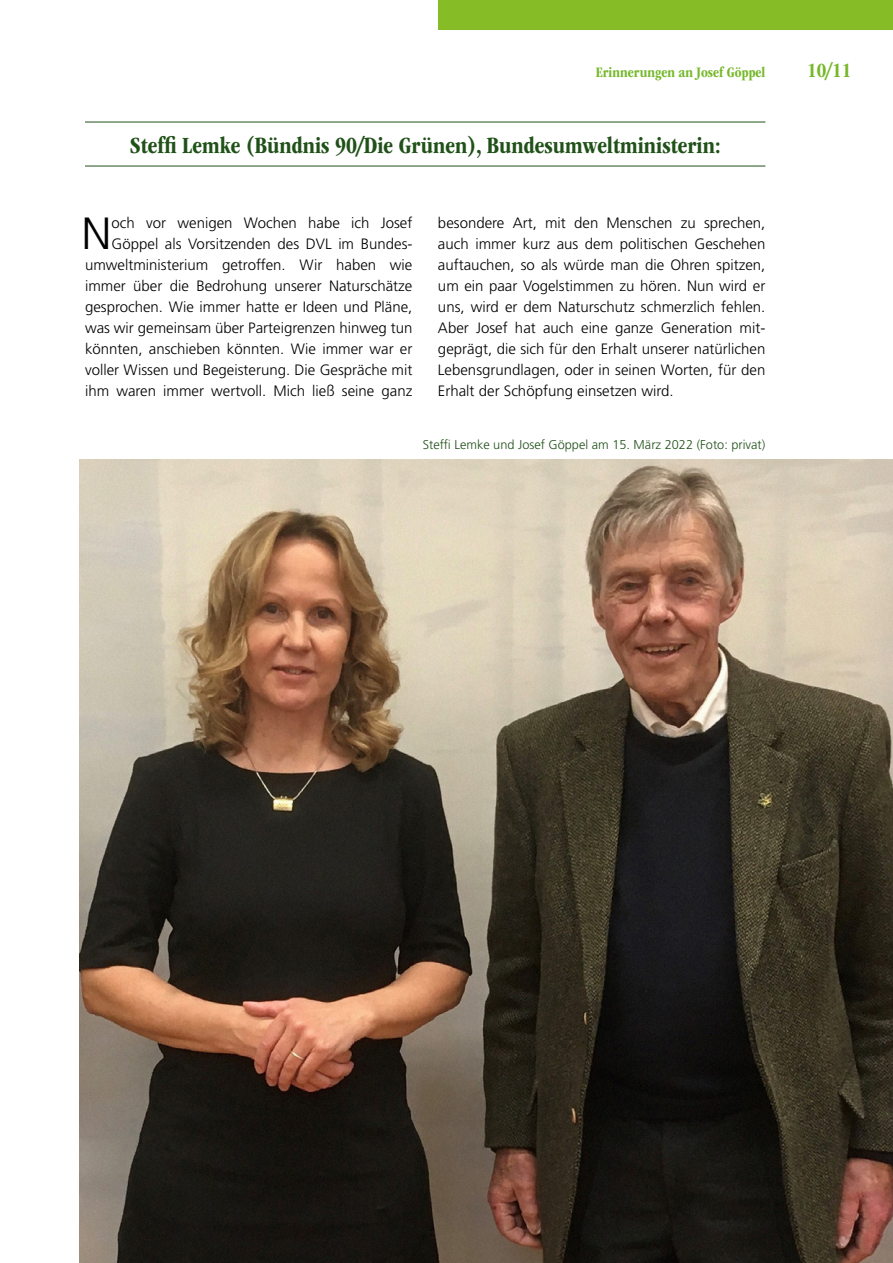
<style>
.page{position:relative;width:893px;height:1263px;background:#fff}
.page>*{position:absolute;margin:0;border:0;box-sizing:border-box;transform-origin:0 0}
.LT_2-Sp_Initial{font:300 45.15px "Frutiger LT Std";color:#000}
.H4_-_Zitat{font:700 condensed 24px "ITC Garamond Std";color:#205118}
.t1{font:700 condensed 21px "ITC Garamond Std";color:#76b82a}
.LT_2-Sp_Initial-2{font:300 15px/21px "Frutiger LT Std";color:#000;text-align:right}
.t2{font:700 condensed 15px "ITC Garamond Std";color:#76b82a}
.BU_-_grün_1sp{font:300 12.75px "Frutiger LT Std";color:#205118}
</style>
<div class="page">
<div style="left:438px;top:0;width:455px;height:30px;background:#86bc25"></div>
<img style="left:79px;top:459px;width:814px;height:804px">
<hr style="left:85px;top:122px;width:680px;height:1px;background:#205118">
<hr style="left:85px;top:166px;width:680px;height:1px;background:#205118">
<p class="t2" style="left:596px;top:63px;width:171px">Erinnerungen an Josef Göppel</p>
<h3 class="t1" style="left:807px;top:58px;width:46px">10/11</h3>
<h1 class="H4_-_Zitat" style="left:130px;top:132px;width:592px">Steffi Lemke (Bündnis 90/Die Grünen), Bundesumweltministerin:</h1>
<p class="LT_2-Sp_Initial-2" style="left:85px;top:213px;width:329px">och vor wenigen Wochen habe ich Josef Göppel als Vorsitzenden des DVL im Bundes&shy;umweltministerium getroffen. Wir haben wie immer über die Bedrohung unserer Naturschätze gesprochen. Wie immer hatte er Ideen und Pläne, was wir gemeinsam über Parteigrenzen hinweg tun könnten, anschieben könnten. Wie immer war er voller Wissen und Begeisterung. Die Gespräche mit ihm waren immer wertvoll. Mich ließ seine ganz</p>
<p class="LT_2-Sp_Initial-2" style="left:438px;top:213px;width:329px;text-align:justify">besondere Art, mit den Menschen zu sprechen, auch immer kurz aus dem politischen Geschehen auftauchen, so als würde man die Ohren spitzen, um ein paar Vogelstimmen zu hören. Nun wird er uns, wird er dem Naturschutz schmerzlich fehlen.<br>Aber Josef hat auch eine ganze Generation mit&shy;geprägt, die sich für den Erhalt unserer natürlichen Lebensgrundlagen, oder in seinen Worten, für den Erhalt der Schöpfung einsetzen wird.</p>
<p class="BU_-_grün_1sp" style="left:423px;top:437px;width:344px">Steffi Lemke und Josef Göppel am 15. März 2022 (Foto: privat)</p>
<p class="LT_2-Sp_Initial" style="left:82px;top:208px;width:32px">N</p>
</div>
